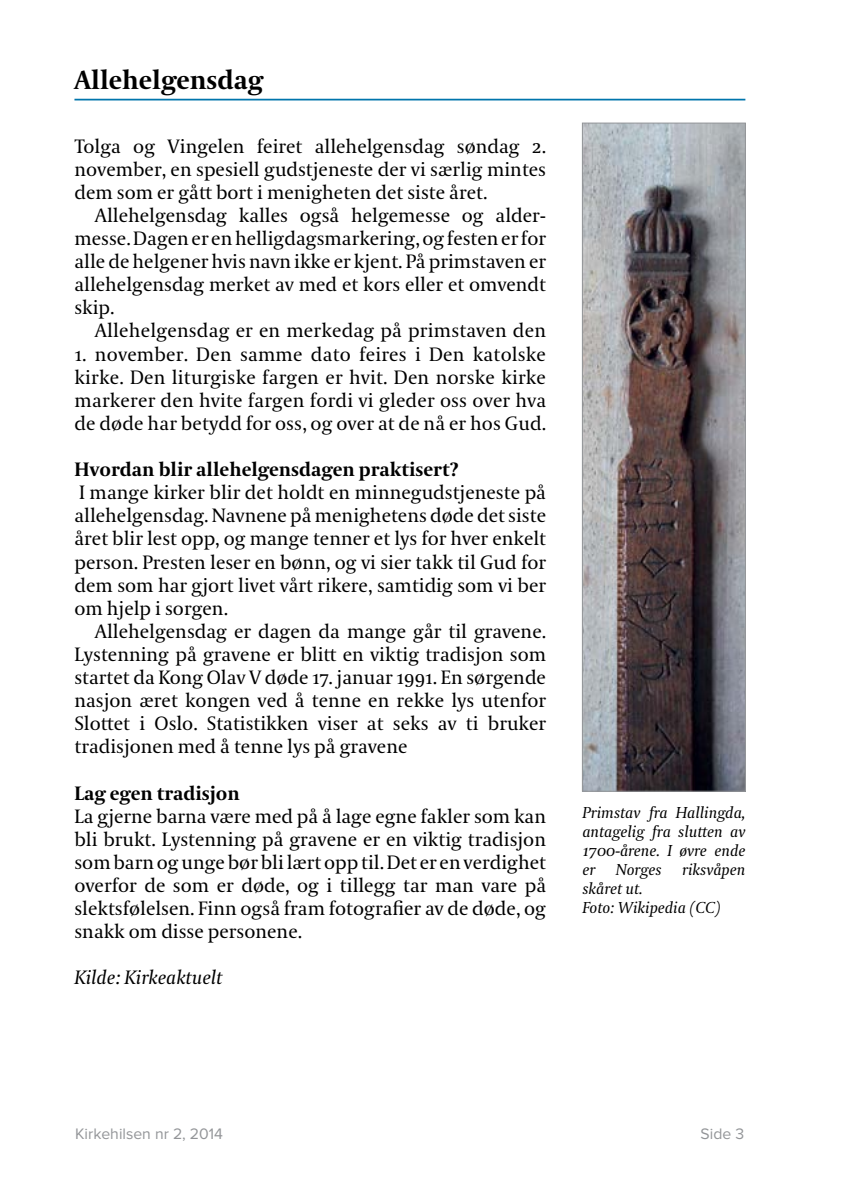
<style>
.page{position:relative;width:844px;height:1191px;background:#fff}
.page>*{position:absolute;margin:0;border:0;box-sizing:border-box;transform-origin:0 0}
.t1{font:700 26.25px "Coranto 2";color:#000}
.t2{font:19.25px/23.1px "Coranto 2";color:#000;text-align:justify}
.t3{font:700 19.25px "Coranto 2";color:#000}
.t4{font:italic 19.25px "Coranto 2";color:#000}
.t5{font:italic 15.75px/18.9px "Coranto 2";color:#000;text-align:justify}
.t6{font:15.75px "Proxima Nova";color:#939598}
</style>
<div class="page">
<img style="left:583px;top:125px;width:160px;height:664px">
<div style="left:581px;top:123px;width:164px;height:668px;border:1px solid #939598"></div>
<hr style="left:74px;top:99px;width:671px;height:1px;background:#0075ac">
<h1 class="t1" style="left:74px;top:64px;width:190px">Allehelgensdag</h1>
<p class="t2" style="left:74px;top:135px;width:473px">Tolga og Vingelen feiret allehelgensdag søndag 2. november, en spesiell gudstjeneste der vi særlig mintes dem som er gått bort i menigheten det siste året.</p>
<p class="t2" style="left:74px;top:204px;width:473px;text-indent:20px">Allehelgensdag kalles også helgemesse og alder&shy;messe. Dagen er en helligdagsmarkering, og festen er for alle de helgener hvis navn ikke er kjent. På primstaven er allehelgensdag merket av med et kors eller et omvendt skip.</p>
<p class="t2" style="left:94px;top:320px;width:453px">Allehelgensdag er en merkedag på primstaven den</p>
<p class="t2" style="left:74px;top:343px;width:473px">1. november. Den samme dato feires i Den katolske kirke. Den liturgiske fargen er hvit. Den norske kirke markerer den hvite fargen fordi vi gleder oss over hva de døde har betydd for oss, og over at de nå er hos Gud.</p>
<p class="t3" style="left:74px;top:457px;width:385px">Hvordan blir allehelgensdagen praktisert?</p>
<p class="t2" style="left:74px;top:482px;width:473px">I mange kirker blir det holdt en minnegudstjeneste på allehelgensdag. Navnene på menighetens døde det siste året blir lest opp, og mange tenner et lys for hver enkelt person. Presten leser en bønn, og vi sier takk til Gud for dem som har gjort livet vårt rikere, samtidig som vi ber om hjelp i sorgen.</p>
<p class="t2" style="left:74px;top:620px;width:473px;text-indent:20px">Allehelgensdag er dagen da mange går til gravene.<br>Lystenning på gravene er blitt en viktig tradisjon som startet da Kong Olav V døde 17. januar 1991. En sørgende nasjon æret kongen ved å tenne en rekke lys utenfor Slottet i Oslo. Statistikken viser at seks av ti bruker tradisjonen med å tenne lys på gravene</p>
<p class="t3" style="left:74px;top:781px;width:167px">Lag egen tradisjon</p>
<p class="t2" style="left:74px;top:805px;width:473px">La gjerne barna være med på å lage egne fakler som kan bli brukt. Lystenning på gravene er en viktig tradisjon som barn og unge bør bli lært opp til. Det er en verdighet overfor de som er døde, og i tillegg tar man vare på slektsfølelsen. Finn også fram fotografier av de døde, og snakk om disse personene.</p>
<p class="t4" style="left:74px;top:966px;width:149px">Kilde: Kirkeaktuelt</p>
<p class="t5" style="left:582px;top:804px;width:164px">Primstav fra Hallingda, antagelig fra slutten av 1700-årene. I øvre ende er</p>
<p class="t5" style="left:615px;top:861px;width:47px">Norges</p>
<p class="t5" style="left:682px;top:861px;width:65px">riksvåpen</p>
<p class="t5" style="left:582px;top:879px;width:140px">skåret ut.<br>Foto: Wikipedia (CC)</p>
<p class="t6" style="left:75px;top:1124px;width:149px">Kirkehilsen nr 2, 2014</p>
<p class="t6" style="left:700px;top:1124px;width:45px">Side 3</p>
</div>
